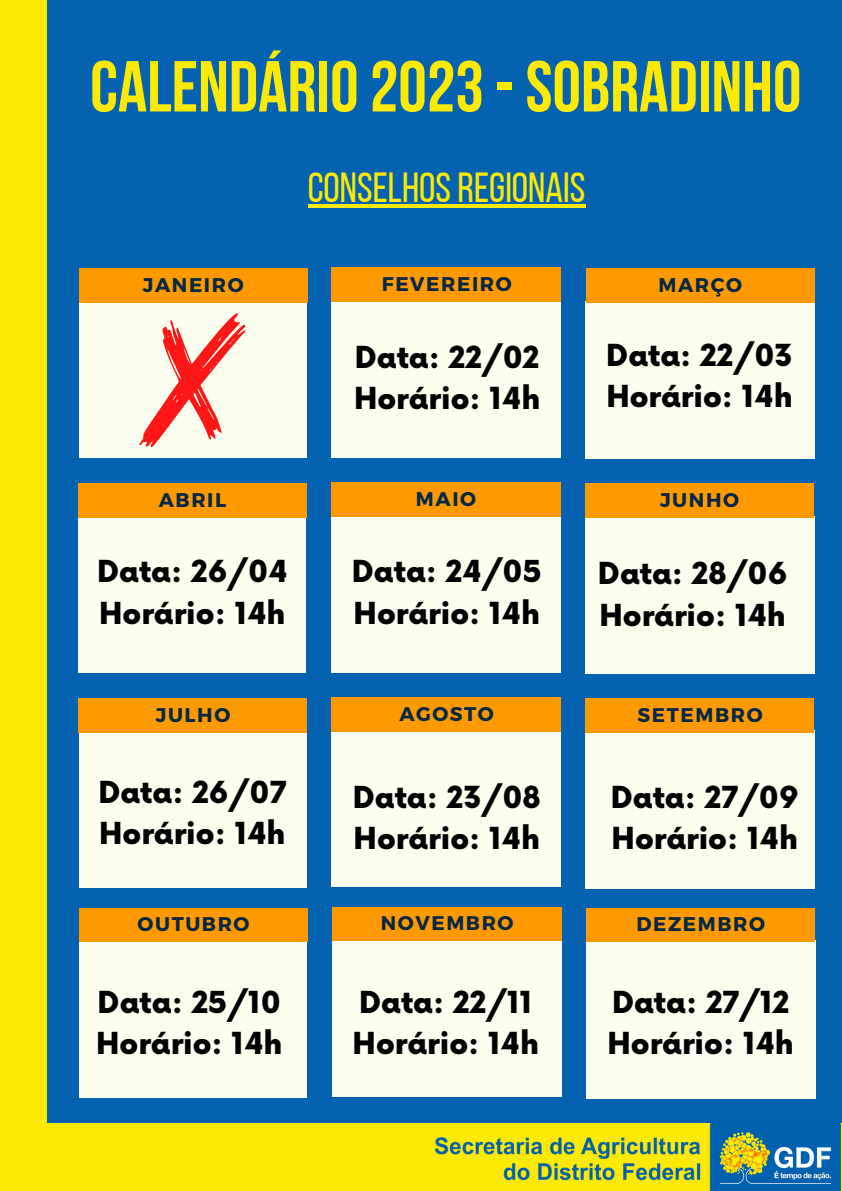
<style>
.page{position:relative;width:842px;height:1191px;background:#fff}
.page>*{position:absolute;margin:0;border:0;box-sizing:border-box;transform-origin:0 0}
.t1{font:700 72px "Bebas Neue";color:#fcea04}
.t2{font:42px "Bebas Neue";color:#fcea04}
.t3{font:900 29.6px/41.2px "Now";color:#000}
.t4{font:700 19.8px "Montserrat";letter-spacing:.08em;color:#052747}
</style>
<div class="page">
<div style="left:0;top:0;width:842px;height:1190px;background:#0462b0"></div>
<div style="left:79px;top:302px;width:228px;height:156px;background:#fcfff0"></div>
<div style="left:79px;top:269px;width:228px;height:33px;background:#f90"></div>
<div style="left:332px;top:300px;width:229px;height:157px;background:#fcfff0"></div>
<div style="left:332px;top:268px;width:229px;height:33px;background:#f90"></div>
<div style="left:586px;top:301px;width:229px;height:158px;background:#fcfff0"></div>
<div style="left:586px;top:269px;width:228px;height:33px;background:#f90"></div>
<div style="left:78px;top:516px;width:228px;height:156px;background:#fcfff0"></div>
<div style="left:78px;top:483px;width:229px;height:34px;background:#f90"></div>
<div style="left:331px;top:515px;width:229px;height:157px;background:#fcfff0"></div>
<div style="left:331px;top:482px;width:229px;height:34px;background:#f90"></div>
<div style="left:585px;top:516px;width:229px;height:157px;background:#fcfff0"></div>
<div style="left:585px;top:483px;width:229px;height:34px;background:#f90"></div>
<div style="left:79px;top:731px;width:228px;height:156px;background:#fcfff0"></div>
<div style="left:78px;top:698px;width:229px;height:34px;background:#f90"></div>
<div style="left:331px;top:730px;width:230px;height:156px;background:#fcfff0"></div>
<div style="left:332px;top:697px;width:229px;height:34px;background:#f90"></div>
<div style="left:586px;top:730px;width:229px;height:158px;background:#fcfff0"></div>
<div style="left:586px;top:698px;width:228px;height:34px;background:#f90"></div>
<div style="left:79px;top:940px;width:228px;height:156px;background:#fcfff0"></div>
<div style="left:79px;top:908px;width:229px;height:33px;background:#f90"></div>
<div style="left:332px;top:939px;width:229px;height:157px;background:#fcfff0"></div>
<div style="left:332px;top:907px;width:229px;height:33px;background:#f90"></div>
<div style="left:586px;top:940px;width:229px;height:157px;background:#fcfff0"></div>
<div style="left:586px;top:908px;width:229px;height:33px;background:#f90"></div>
<svg style="left:139px;top:313px;width:107px;height:134px"></svg>
<div style="left:0;top:1122px;width:841px;height:68px;background:#fcea04"></div>
<div style="left:0;top:0;width:47px;height:1190px;background:#fcea04"></div>
<hr style="left:308px;top:204px;width:277px;height:4px;background:#fcea04">
<img style="left:436px;top:1122px;width:404px;height:68px">
<h1 class="t1" style="left:90px;top:57px;width:713px">CALENDÁRIO2023-SOBRADINHO</h1>
<h2 class="t2" style="left:308px;top:170px;width:279px">CONSELHOSREGIONAIS</h2>
<p class="t4" style="left:143px;top:272px;width:102px">JANEIRO</p>
<p class="t4" style="left:382px;top:271px;width:131px">FEVEREIRO</p>
<p class="t4" style="left:659px;top:272px;width:85px">MARÇO</p>
<p class="t3" style="left:354px;top:338px;width:188px">Data: 22/02<br>Horário: 14h</p>
<p class="t3" style="left:606px;top:336px;width:188px">Data: 22/03<br>Horário: 14h</p>
<p class="t4" style="left:159px;top:487px;width:69px">ABRIL</p>
<p class="t4" style="left:416px;top:486px;width:62px">MAIO</p>
<p class="t4" style="left:660px;top:487px;width:80px">JUNHO</p>
<p class="t3" style="left:97px;top:553px;width:192px">Data: 26/04<br>Horário: 14h</p>
<p class="t3" style="left:352px;top:553px;width:191px">Data: 24/05<br>Horário: 14h</p>
<p class="t3" style="left:598px;top:555px;width:191px">Data: 28/06<br>Horário: 14h</p>
<p class="t4" style="left:156px;top:701px;width:76px">JULHO</p>
<p class="t4" style="left:399px;top:700px;width:96px">AGOSTO</p>
<p class="t4" style="left:638px;top:701px;width:126px">SETEMBRO</p>
<p class="t3" style="left:98px;top:773px;width:189px">Data: 26/07<br>Horário: 14h</p>
<p class="t3" style="left:353px;top:778px;width:189px">Data: 23/08<br>Horário: 14h</p>
<p class="t3" style="left:611px;top:778px;width:189px">Data: 27/09<br>Horário: 14h</p>
<p class="t4" style="left:138px;top:911px;width:113px">OUTUBRO</p>
<p class="t4" style="left:381px;top:910px;width:134px">NOVEMBRO</p>
<p class="t4" style="left:636px;top:911px;width:130px">DEZEMBRO</p>
<p class="t3" style="left:96px;top:983px;width:188px">Data: 25/10<br>Horário: 14h</p>
<p class="t3" style="left:353px;top:983px;width:188px">Data: 22/11<br>Horário: 14h</p>
<p class="t3" style="left:607px;top:983px;width:188px">Data: 27/12<br>Horário: 14h</p>
</div>
